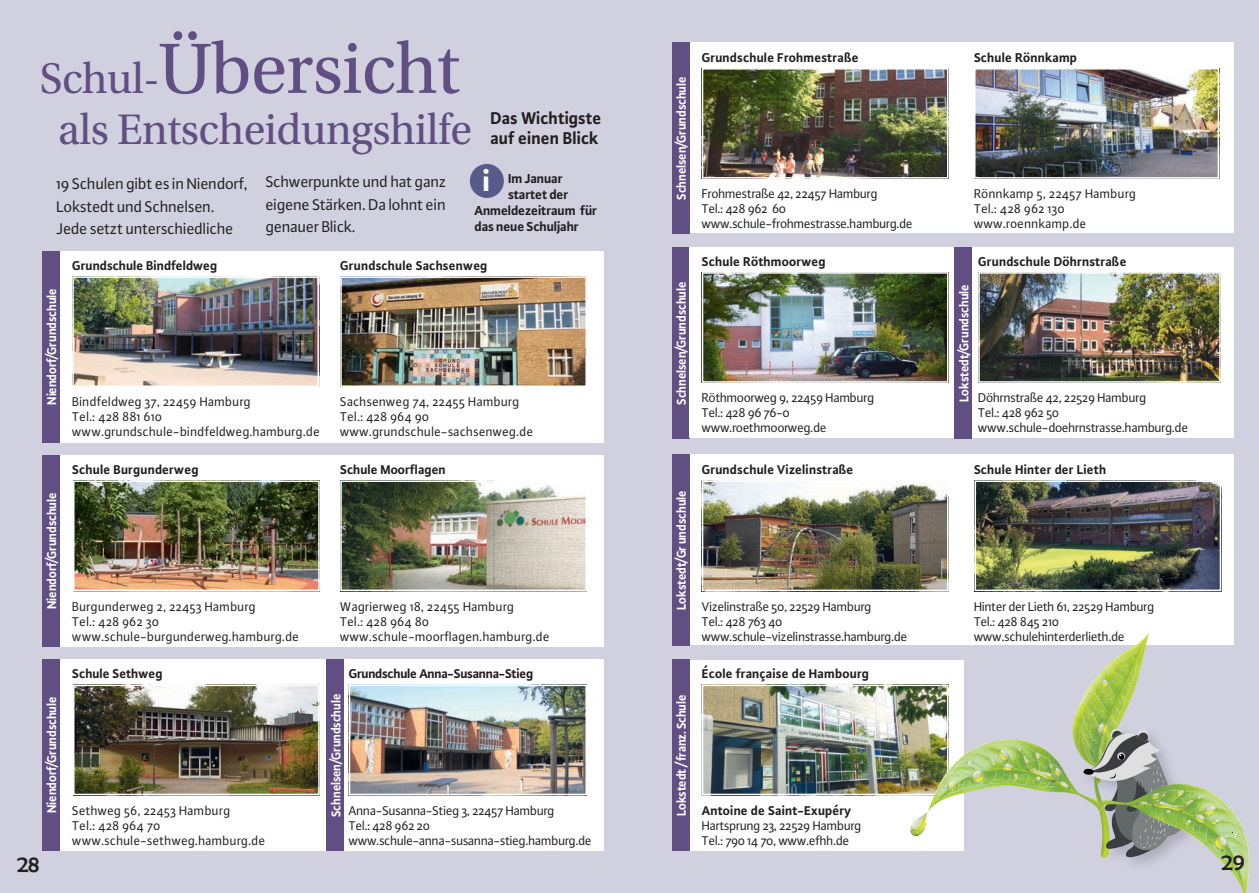
<style>
.page{position:relative;width:1259px;height:893px;background:#d1d0df}
.page>*{position:absolute;margin:0;border:0;box-sizing:border-box;transform-origin:0 0}
.t1{font:75px "Utopia Std";letter-spacing:-.01em;color:#614e83}
.t2{font:45px "Utopia Std";letter-spacing:-.01em;color:#614e83}
.t3{font:24px "Berlin Sans FB";color:#231f20}
.t4{font:700 18px/19.5px "Plus Sans OT";letter-spacing:-.01em;color:#231f20}
.t5{font:16.5px/22.5px "Plus Sans OT";letter-spacing:-.02em;color:#231f20}
.t6{font:700 13.8px "Plus Sans OT";letter-spacing:-.02em;color:#231f20}
.t7{font:13.5px/15px "Plus Sans OT";letter-spacing:-.03em;color:#231f20}
.t8{font:13.5px/15px "Plus Sans OT";color:#231f20}
.t9{font:700 13.5px "Plus Sans OT";color:#231f20}
.t10{font:700 13.5px "Plus Sans OT";letter-spacing:-.02em;color:#fff;scale:.95 1}
.t11{font:700 13.5px "Plus Sans OT";letter-spacing:-.03em;color:#231f20}
.s1{font-size:45px}
.s2{font-weight:800;font-size:30px;color:#fff}
</style>
<div class="page">
<div style="left:470px;top:164px;width:34px;height:34px;background:#585b8a;border-radius:50%"></div>
<div style="left:60px;top:455px;width:544px;height:191px;background:#fff"></div>
<div style="left:60px;top:251px;width:544px;height:191px;background:#fff"></div>
<div style="left:60px;top:659px;width:544px;height:191px;background:#fff"></div>
<div style="left:43px;top:251px;width:17px;height:191px;background:#614e83"></div>
<div style="left:43px;top:455px;width:17px;height:191px;background:#614e83"></div>
<div style="left:43px;top:659px;width:17px;height:191px;background:#614e83"></div>
<div style="left:327px;top:659px;width:17px;height:192px;background:#614e83"></div>
<img style="left:343px;top:279px;width:241px;height:105px">
<div style="left:340px;top:276px;width:247px;height:111px;border:2px solid #fff"></div>
<img style="left:76px;top:483px;width:241px;height:105px">
<div style="left:73px;top:480px;width:247px;height:111px;border:2px solid #fff"></div>
<img style="left:343px;top:483px;width:241px;height:105px">
<div style="left:340px;top:480px;width:247px;height:111px;border:2px solid #fff"></div>
<img style="left:76px;top:688px;width:241px;height:104px">
<div style="left:73px;top:685px;width:247px;height:110px;border:2px solid #fff"></div>
<img style="left:352px;top:688px;width:232px;height:104px">
<div style="left:349px;top:685px;width:238px;height:110px;border:2px solid #fff"></div>
<img style="left:75px;top:279px;width:241px;height:105px">
<div style="left:72px;top:276px;width:247px;height:111px;border:2px solid #fff"></div>
<div style="left:689px;top:454px;width:544px;height:191px;background:#fff"></div>
<div style="left:672px;top:454px;width:17px;height:192px;background:#614e83"></div>
<div style="left:689px;top:43px;width:544px;height:190px;background:#fff"></div>
<div style="left:672px;top:43px;width:17px;height:191px;background:#614e83"></div>
<div style="left:672px;top:247px;width:17px;height:192px;background:#614e83"></div>
<div style="left:689px;top:247px;width:544px;height:191px;background:#fff"></div>
<div style="left:689px;top:660px;width:274px;height:191px;background:#fff"></div>
<div style="left:672px;top:659px;width:17px;height:192px;background:#614e83"></div>
<img style="left:977px;top:71px;width:239px;height:105px">
<div style="left:974px;top:68px;width:245px;height:111px;border:2px solid #fff"></div>
<img style="left:977px;top:483px;width:241px;height:105px">
<div style="left:974px;top:480px;width:247px;height:111px;border:2px solid #fff"></div>
<img style="left:705px;top:71px;width:240px;height:105px">
<div style="left:702px;top:68px;width:246px;height:111px;border:2px solid #fff"></div>
<img style="left:705px;top:483px;width:240px;height:105px">
<div style="left:702px;top:480px;width:246px;height:111px;border:2px solid #fff"></div>
<img style="left:705px;top:275px;width:240px;height:105px">
<div style="left:702px;top:272px;width:246px;height:111px;border:2px solid #fff"></div>
<img style="left:705px;top:688px;width:213px;height:104px">
<div style="left:702px;top:685px;width:246px;height:110px;border:2px solid #fff"></div>
<img style="left:981px;top:275px;width:236px;height:105px">
<div style="left:978px;top:272px;width:242px;height:111px;border:2px solid #fff"></div>
<div style="left:955px;top:247px;width:17px;height:192px;background:#614e83"></div>
<img style="left:910px;top:827px;width:8px;height:9px">
<img style="left:911px;top:819px;width:6px;height:12px">
<img style="left:917px;top:818px;width:1px;height:16px">
<img style="left:1229px;top:869px;width:14px;height:17px">
<img style="left:1241px;top:869px;width:5px;height:9px">
<svg style="left:918px;top:635px;width:329px;height:234px"></svg>
<h1 class="t1" style="left:40px;top:28px;width:421px"><span class="s1">Schul-</span>Übersicht</h1>
<h2 class="t2" style="left:58px;top:105px;width:415px">als Entscheidungshilfe</h2>
<h3 class="t4" style="left:490px;top:108px;width:112px">Das Wichtigste auf einen Blick</h3>
<p class="t5" style="left:57px;top:173px;width:193px">19 Schulen gibt es in Niendorf,<br>Lokstedt und Schnelsen.<br>Jede setzt unterschiedliche</p>
<p class="t5" style="left:266px;top:170px;width:183px;text-align:justify">Schwerpunkte und hat ganz eigene Stärken. Da lohnt ein genauer Blick.</p>
<p class="t6" style="left:482px;top:170px;width:82px"><span class="s2">i</span> Im Januar</p>
<p class="t6" style="left:508px;top:186px;width:62px">startet der</p>
<p class="t6" style="left:474px;top:202px;width:124px">Anmeldezeitraum für</p>
<p class="t6" style="left:474px;top:218px;width:106px">das neue Schuljahr</p>
<p class="t10" style="left:43px;top:405px;width:124px;rotate:-90deg">Niendorf/Grundschule</p>
<p class="t10" style="left:43px;top:609px;width:124px;rotate:-90deg">Niendorf/Grundschule</p>
<p class="t9" style="left:72px;top:257px;width:147px">Grundschule Bindfeldweg</p>
<p class="t8" style="left:72px;top:394px;width:249px">Bindfeldweg 37, 22459 Hamburg<br>Tel.: 428 881 610 www.grundschule-bindfeldweg.hamburg.de</p>
<p class="t9" style="left:72px;top:461px;width:128px">Schule Burgunderweg</p>
<p class="t8" style="left:72px;top:598px;width:228px">Burgunderweg 2, 22453 Hamburg<br>Tel.: 428 962 30 www.schule-burgunderweg.hamburg.de</p>
<p class="t9" style="left:72px;top:665px;width:92px">Schule Sethweg</p>
<p class="t9" style="left:340px;top:257px;width:149px">Grundschule Sachsenweg</p>
<p class="t8" style="left:340px;top:394px;width:195px">Sachsenweg 74, 22455 Hamburg<br>Tel.: 428 964 90 www.grundschule-sachsenweg.de</p>
<p class="t9" style="left:340px;top:461px;width:107px">Schule Moorflagen</p>
<p class="t8" style="left:340px;top:598px;width:211px">Wagrierweg 18, 22455 Hamburg<br>Tel.: 428 964 80 www.schule-moorflagen.hamburg.de</p>
<p class="t11" style="left:349px;top:665px;width:186px">Grundschule Anna-Susanna-Stieg</p>
<p class="t10" style="left:43px;top:813px;width:124px;rotate:-90deg">Niendorf/Grundschule</p>
<p class="t10" style="left:327px;top:817px;width:131px;rotate:-90deg">Schnelsen/Grundschule</p>
<p class="t8" style="left:72px;top:803px;width:195px">Sethweg 56, 22453 Hamburg<br>Tel.: 428 964 70 www.schule-sethweg.hamburg.de</p>
<p class="t7" style="left:349px;top:803px;width:245px">Anna-Susanna-Stieg 3, 22457 Hamburg<br>Tel.: 428 962 20 www.schule-anna-susanna-stieg.hamburg.de</p>
<h3 class="t3" style="left:17px;top:850px;width:24px">28</h3>
<p class="t10" style="left:673px;top:200px;width:131px;rotate:-90deg">Schnelsen/Grundschule</p>
<p class="t10" style="left:673px;top:405px;width:131px;rotate:-90deg">Schnelsen/Grundschule</p>
<p class="t10" style="left:673px;top:610px;width:127px;rotate:-90deg">Lokstedt/Gr undschule</p>
<p class="t10" style="left:673px;top:816px;width:130px;rotate:-90deg">Lokstedt /franz. Schule</p>
<p class="t9" style="left:702px;top:49px;width:158px">Grundschule Frohmestraße</p>
<p class="t7" style="left:702px;top:186px;width:213px">Frohmestraße 42, 22457 Hamburg<br>Tel.: 428 962 60 www.schule-frohmestrasse.hamburg.de</p>
<p class="t9" style="left:702px;top:253px;width:126px">Schule Röthmoorweg</p>
<p class="t7" style="left:702px;top:390px;width:174px">Röthmoorweg 9, 22459 Hamburg<br>Tel.: 428 96 76-0 www.roethmoorweg.de</p>
<p class="t9" style="left:702px;top:461px;width:153px">Grundschule Vizelinstraße</p>
<p class="t7" style="left:702px;top:598px;width:207px">Vizelinstraße 50, 22529 Hamburg<br>Tel.: 428 763 40 www.schule-vizelinstrasse.hamburg.de</p>
<p class="t9" style="left:702px;top:665px;width:169px">École franç aise de Hambourg</p>
<p class="t9" style="left:702px;top:802px;width:151px">Antoine de Saint-Exupé ry</p>
<p class="t7" style="left:702px;top:818px;width:161px">Hartsprung 23, 22529 Hamburg<br>Tel.: 790 14 70, www.efhh.de</p>
<p class="t9" style="left:974px;top:49px;width:105px">Schule Rönnkamp</p>
<p class="t8" style="left:974px;top:186px;width:164px">Rönnkamp 5, 22457 Hamburg<br>Tel.: 428 962 130 www.roennkamp.de</p>
<p class="t9" style="left:978px;top:253px;width:150px">Grundschule Döhrnstraße</p>
<p class="t10" style="left:955px;top:402px;width:125px;rotate:-90deg">Lokstedt/Grundschule</p>
<p class="t7" style="left:978px;top:390px;width:212px">Döhrnstraße 42, 22529 Hamburg<br>Tel.: 428 962 50 www.schule-doehrnstrasse.hamburg.de</p>
<p class="t9" style="left:974px;top:461px;width:134px">Schule Hinter der Lieth</p>
<p class="t7" style="left:974px;top:598px;width:182px">Hinter der Lieth 61, 22529 Hamburg<br>Tel.: 428 845 210 www.schulehinterderlieth.de</p>
<h3 class="t3" style="left:1221px;top:849px;width:25px">29</h3>
</div>
